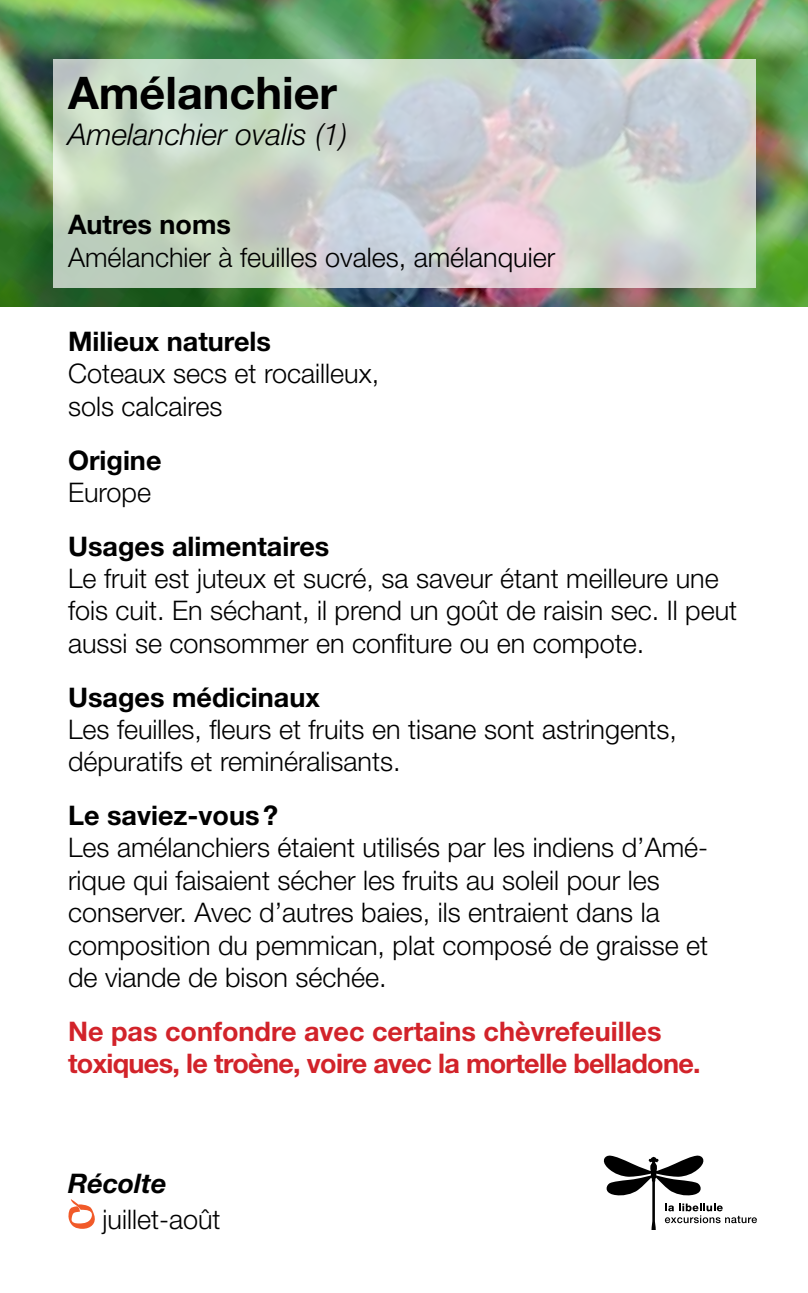
<style>
.page{position:relative;width:808px;height:1293px;background:#fff}
.page>*{position:absolute;margin:0;border:0;box-sizing:border-box;transform-origin:0 0}
.t1{font:700 45px "Helvetica Neue LT Std";color:#000}
.t2{font:italic 300 30px "Helvetica Neue LT Std";color:#000}
.t3{font:300 27px/32.4px "Helvetica Neue LT Std";color:#000}
.t4{font:700 27px/32.4px "Helvetica Neue LT Std";letter-spacing:-.025em;color:#d2232a}
.t5{font:700 27px "Helvetica Neue LT Std";color:#000}
.t6{font:italic 700 27px "Helvetica Neue LT Std";color:#000}
</style>
<div class="page">
<svg style="left:604px;top:1155px;width:153px;height:74px"></svg>
<img style="left:0;top:0;width:808px;height:306px">
<svg style="left:53px;top:59px;width:702px;height:229px"></svg>
<svg style="left:68px;top:1199px;width:27px;height:29px"></svg>
<h1 class="t1" style="left:68px;top:65px;width:271px">Amélanchier</h1>
<p class="t2" style="left:68px;top:116px;width:281px">Amelanchier ovalis (1)</p>
<p class="t5" style="left:68px;top:208px;width:164px">Autres noms</p>
<p class="t3" style="left:68px;top:240px;width:489px">Amélanchier à feuilles ovales, amélanquier</p>
<p class="t5" style="left:68px;top:325px;width:204px">Milieux naturels</p>
<p class="t3" style="left:68px;top:357px;width:313px">Coteaux secs et rocailleux, sols calcaires</p>
<p class="t5" style="left:68px;top:443px;width:95px">Origine</p>
<p class="t3" style="left:68px;top:475px;width:85px">Europe</p>
<p class="t5" style="left:68px;top:529px;width:263px">Usages alimentaires</p>
<p class="t3" style="left:68px;top:561px;width:671px">Le fruit est juteux et sucré, sa saveur étant meilleure une fois cuit. En séchant, il prend un goût de raisin sec. Il peut aussi se consommer en confiture ou en compote.</p>
<p class="t5" style="left:68px;top:680px;width:253px">Usages médicinaux</p>
<p class="t3" style="left:68px;top:712px;width:611px">Les feuilles, fleurs et fruits en tisane sont astringents, dépuratifs et reminéralisants.</p>
<p class="t5" style="left:68px;top:798px;width:211px">Le saviez-vous?</p>
<p class="t3" style="left:68px;top:831px;width:642px">Les amélanchiers étaient utilisés par les indiens d’Amé&shy;rique qui faisaient sécher les fruits au soleil pour les conserver. Avec d’autres baies, ils entraient dans la composition du pemmican, plat composé de graisse et de viande de bison séchée.</p>
<p class="t4" style="left:68px;top:1014px;width:634px">Ne pas confondre avec certains chèvrefeuilles toxiques, le troène, voire avec la mortelle belladone.</p>
<p class="t6" style="left:68px;top:1167px;width:100px">Récolte</p>
<p class="t3" style="left:103px;top:1202px;width:119px">juillet-août</p>
</div>
